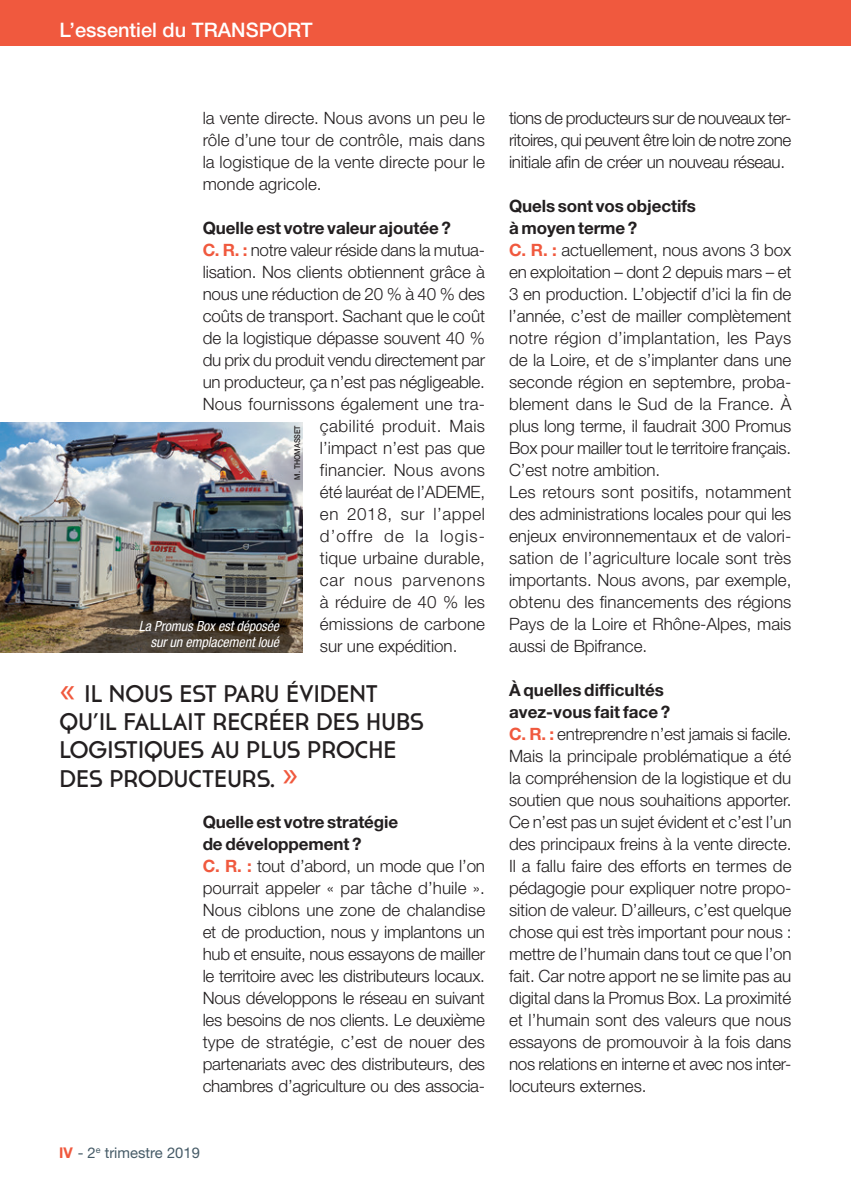
<style>
.page{position:relative;width:851px;height:1191px;background:#fff}
.page>*{position:absolute;margin:0;border:0;box-sizing:border-box;transform-origin:0 0}
.t1{font:24px/28px "Cassannet";color:#231f20}
.t2{font:500 20px "Helvetica Neue LT Std";color:#fff}
.t3{font:300 17px/22px "Helvetica Neue LT Std";letter-spacing:-.005em;color:#231f20}
.t4{font:700 17px "Helvetica Neue LT Std";letter-spacing:-.005em;color:#231f20}
.t5{font:300 17px "Helvetica Neue LT Std";letter-spacing:.03em;color:#231f20}
.t6{font:300 17px "Helvetica Neue LT Std";letter-spacing:.02em;color:#231f20}
.t7{font:300 17px "Helvetica Neue LT Std";letter-spacing:.035em;color:#231f20}
.t8{font:300 17px "Helvetica Neue LT Std";letter-spacing:.065em;color:#231f20}
.t9{font:300 17px "Helvetica Neue LT Std";letter-spacing:.045em;color:#231f20}
.t10{font:14.8px "Helvetica Neue LT Std";color:#465b67}
.t11{font:italic condensed 14px/16px "Helvetica Neue LT Std";letter-spacing:-.01em;color:#fff;text-align:right}
.t12{font:500 8px "Helvetica Neue LT Std";letter-spacing:-.01em;color:#231f20;scale:.9 1}
.s1{font-weight:700;color:#f0593e}
.s2{font-size:32px;color:#f0593e}
.s3{font-weight:700}
</style>
<div class="page">
<hr style="left:850px;top:0;width:1px;height:45px;background:#f0593e">
<div style="left:0;top:0;width:850px;height:45px;background:#f0593e"></div>
<img style="left:0;top:423px;width:303px;height:230px">
<p class="t2" style="left:60px;top:18px;width:255px">L’essentiel du TRANSPORT</p>
<p class="t3" style="left:203px;top:107px;width:284px;text-align:justify">la vente directe. Nous avons un peu le rôle d’une tour de contrôle, mais dans la logistique de la vente directe pour le monde agricole.</p>
<p class="t4" style="left:203px;top:217px;width:250px">Quelle est votre valeur ajoutée ?</p>
<p class="t3" style="left:203px;top:239px;width:284px"><span class="s1">C. R. :</span> notre valeur réside dans la mutua-</p>
<p class="t3" style="left:203px;top:261px;width:284px">lisation. Nos clients obtiennent grâce à</p>
<p class="t3" style="left:203px;top:283px;width:284px">nous une réduction de 20 % à 40 % des</p>
<p class="t3" style="left:203px;top:305px;width:284px">coûts de transport. Sachant que le coût</p>
<p class="t3" style="left:203px;top:327px;width:284px">de la logistique dépasse souvent 40 %</p>
<p class="t3" style="left:203px;top:349px;width:284px">du prix du produit vendu directement par</p>
<p class="t3" style="left:203px;top:371px;width:284px">un producteur, ça n’est pas négligeable.</p>
<p class="t3" style="left:203px;top:393px;width:284px">Nous fournissons également une tra-</p>
<p class="t5" style="left:320px;top:416px;width:167px">çabilité produit. Mais</p>
<p class="t3" style="left:320px;top:437px;width:166px">l’impact n’est pas que</p>
<p class="t6" style="left:320px;top:460px;width:166px">financier. Nous avons</p>
<p class="t3" style="left:320px;top:481px;width:167px">été lauréat de l’ADEME,</p>
<p class="t7" style="left:320px;top:504px;width:167px">en 2018, sur l’appel</p>
<p class="t8" style="left:320px;top:526px;width:167px">d’offre de la logis-</p>
<p class="t3" style="left:320px;top:547px;width:166px">tique urbaine durable,</p>
<p class="t9" style="left:320px;top:570px;width:166px">car nous parvenons</p>
<p class="t3" style="left:320px;top:591px;width:166px">à réduire de 40 % les</p>
<p class="t3" style="left:320px;top:613px;width:167px">émissions de carbone</p>
<p class="t3" style="left:320px;top:635px;width:139px">sur une expédition.</p>
<p class="t12" style="left:292px;top:479px;width:62px;rotate:-90deg">M. THOMASSET</p>
<p class="t11" style="left:139px;top:618px;width:142px">La Promus Box est déposée sur un emplacement loué</p>
<h1 class="t1" style="left:60px;top:680px;width:366px"><span class="s2">«</span> IL NOUS EST PARU ÉVIDENT<br>QU’IL FALLAIT RECRÉER DES HUBS<br>LOGISTIQUES AU PLUS PROCHE<br>DES PRODUCTEURS. <span class="s2">»</span></h1>
<p class="t3" style="left:203px;top:811px;width:284px"><span class="s3">Quelle est votre stratégie<br>de développement ?<br></span><span class="s1">C. R. :</span> tout d’abord, un mode que l’on pourrait appeler « par tâche d’huile ».<br>Nous ciblons une zone de chalandise et de production, nous y implantons un hub et ensuite, nous essayons de mailler le territoire avec les distributeurs locaux.<br>Nous développons le réseau en suivant les besoins de nos clients. Le deuxième type de stratégie, c’est de nouer des partenariats avec des distributeurs, des chambres d’agriculture ou des associa-</p>
<p class="t10" style="left:59px;top:1144px;width:142px"><span class="s1">IV</span> - 2<sup>e</sup> trimestre 2019</p>
<p class="t3" style="left:509px;top:107px;width:284px;text-align:justify">tions de producteurs sur de nouveaux ter&shy;ritoires, qui peuvent être loin de notre zone initiale afin de créer un nouveau réseau.</p>
<p class="t3" style="left:509px;top:195px;width:284px"><span class="s3">Quels sont vos objectifs<br>à moyen terme ?<br></span><span class="s1">C. R. :</span> actuellement, nous avons 3 box en exploitation – dont 2 depuis mars – et 3 en production. L’objectif d’ici la fin de l’année, c’est de mailler complètement notre région d’implantation, les Pays de la Loire, et de s’implanter dans une seconde région en septembre, proba&shy;blement dans le Sud de la France. À plus long terme, il faudrait 300 Promus Box pour mailler tout le territoire français.<br>C’est notre ambition.<br>Les retours sont positifs, notamment des administrations locales pour qui les enjeux environnementaux et de valori&shy;sation de l’agriculture locale sont très importants. Nous avons, par exemple, obtenu des financements des régions Pays de la Loire et Rhône-Alpes, mais aussi de Bpifrance.</p>
<p class="t3" style="left:509px;top:679px;width:284px"><span class="s3">À quelles difficultés<br>avez-vous fait face ?<br></span><span class="s1">C. R. :</span> entreprendre n’est jamais si facile.<br>Mais la principale problématique a été la compréhension de la logistique et du soutien que nous souhaitions apporter.<br>Ce n’est pas un sujet évident et c’est l’un des principaux freins à la vente directe.<br>Il a fallu faire des efforts en termes de pédagogie pour expliquer notre propo&shy;sition de valeur. D’ailleurs, c’est quelque chose qui est très important pour nous : mettre de l’humain dans tout ce que l’on fait. Car notre apport ne se limite pas au digital dans la Promus Box. La proximité et l’humain sont des valeurs que nous essayons de promouvoir à la fois dans nos relations en interne et avec nos inter&shy;locuteurs externes.</p>
</div>
